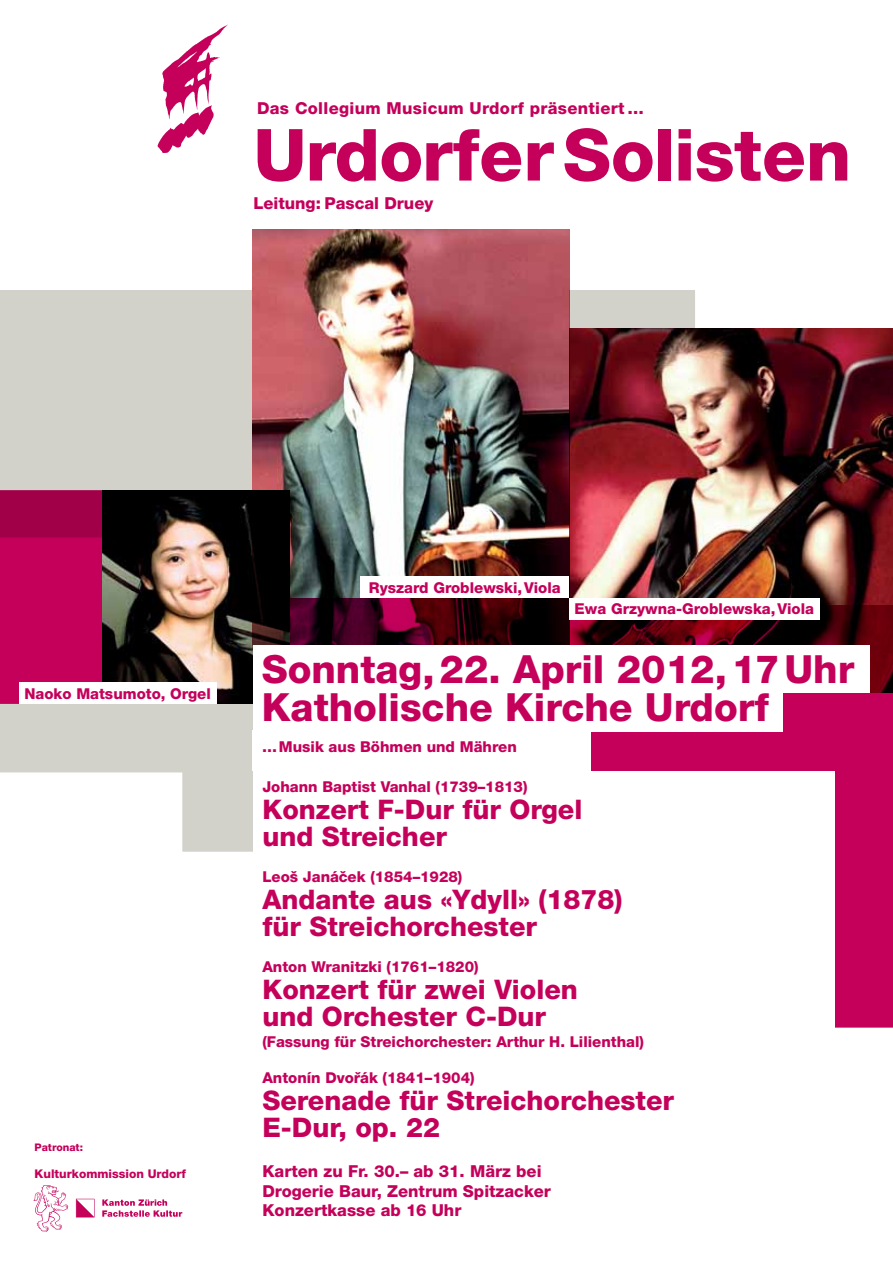
<style>
.page{position:relative;width:893px;height:1263px;background:#fff}
.page>*{position:absolute;margin:0;border:0;box-sizing:border-box;transform-origin:0 0}
.t1{font:800 72px "Helvetica Neue LT Std";letter-spacing:-.01em;color:#c4005b}
.t2{font:800 38.85px/37.2px "Helvetica Neue LT Std";color:#c4005b}
.t3{font:800 27px/27px "Helvetica Neue LT Std";color:#c4005b}
.t4{font:800 16.5px/19.5px "Helvetica Neue LT Std";color:#c4005b}
.t5{font:800 16.5px "Helvetica Neue LT Std";letter-spacing:.02em;color:#c4005b}
.t6{font:800 15px "Helvetica Neue LT Std";color:#c4005b}
.t7{font:800 12px "Helvetica Neue LT Std";color:#c4005b}
.t8{font:800 10.5px "Helvetica Neue LT Std";color:#c4005b}
</style>
<div class="page">
<div style="left:0;top:544px;width:103px;height:155px;background:#c4005b"></div>
<svg style="left:0;top:285px;width:695px;height:259px;background:#cfc0bf"></svg>
<img style="left:103px;top:490px;width:150px;height:209px">
<svg style="left:0;top:699px;width:253px;height:153px"></svg>
<div style="left:19px;top:683px;width:198px;height:21px;background:#fff"></div>
<img style="left:569px;top:328px;width:324px;height:322px">
<img style="left:253px;top:229px;width:316px;height:416px">
<div style="left:591px;top:650px;width:302px;height:377px;background:#c4005b"></div>
<div style="left:361px;top:577px;width:208px;height:21px;background:#fff"></div>
<svg style="left:158px;top:25px;width:70px;height:128px"></svg>
<div style="left:253px;top:645px;width:617px;height:87px;background:#fff"></div>
<div style="left:253px;top:771px;width:581px;height:491px;background:#fff"></div>
<div style="left:569px;top:598px;width:251px;height:21px;background:#fff"></div>
<div style="left:784px;top:693px;width:109px;height:41px;background:#c4005b"></div>
<svg style="left:102px;top:1199px;width:80px;height:18px"></svg>
<svg style="left:33px;top:1185px;width:35px;height:47px"></svg>
<svg style="left:76px;top:1199px;width:19px;height:18px"></svg>
<p class="t5" style="left:257px;top:98px;width:388px">Das Collegium Musicum Urdorf präsentiert…</p>
<h1 class="t1" style="left:253px;top:112px;width:599px">UrdorferSolisten</h1>
<p class="t4" style="left:253px;top:193px;width:181px">Leitung: Pascal Druey</p>
<p class="t6" style="left:24px;top:684px;width:188px">Naoko Matsumoto, Orgel</p>
<p class="t8" style="left:35px;top:1141px;width:50px">Patronat:</p>
<p class="t7" style="left:35px;top:1166px;width:153px">Kulturkommission Urdorf</p>
<p class="t6" style="left:369px;top:578px;width:193px">Ryszard Groblewski,Viola</p>
<p class="t6" style="left:575px;top:600px;width:241px">Ewa Grzywna-Groblewska,Viola</p>
<h2 class="t2" style="left:262px;top:651px;width:594px">Sonntag,22. April 2012,17Uhr<br>Katholische Kirche Urdorf</h2>
<p class="t6" style="left:262px;top:737px;width:256px">…Musik aus Böhmen und Mähren</p>
<p class="t6" style="left:262px;top:777px;width:267px">Johann Baptist Vanhal (1739–1813)</p>
<h3 class="t3" style="left:262px;top:796px;width:322px">Konzert F-Dur für Orgel und Streicher</h3>
<p class="t6" style="left:262px;top:867px;width:201px">Leoš Janáˇcek (1854–1928)</p>
<h3 class="t3" style="left:262px;top:886px;width:362px">Andante aus «Ydyll» (1878) für Streichorchester</h3>
<p class="t6" style="left:262px;top:957px;width:218px">Anton Wranitzki (1761–1820)</p>
<h3 class="t3" style="left:262px;top:976px;width:317px">Konzert für zwei Violen und Orchester C-Dur</h3>
<p class="t6" style="left:262px;top:1032px;width:383px">(Fassung für Streichorchester: Arthur H. Lilienthal)</p>
<p class="t6" style="left:262px;top:1068px;width:214px">Antonín Dvoˇrák (1841–1904)</p>
<h3 class="t3" style="left:262px;top:1087px;width:413px">Serenade für Streichorchester<br>E-Dur, op. 22</h3>
<p class="t4" style="left:262px;top:1161px;width:290px">Karten zu Fr. 30.– ab 31. März bei<br>Drogerie Baur, Zentrum Spitzacker<br>Konzertkasse ab 16 Uhr</p>
</div>
